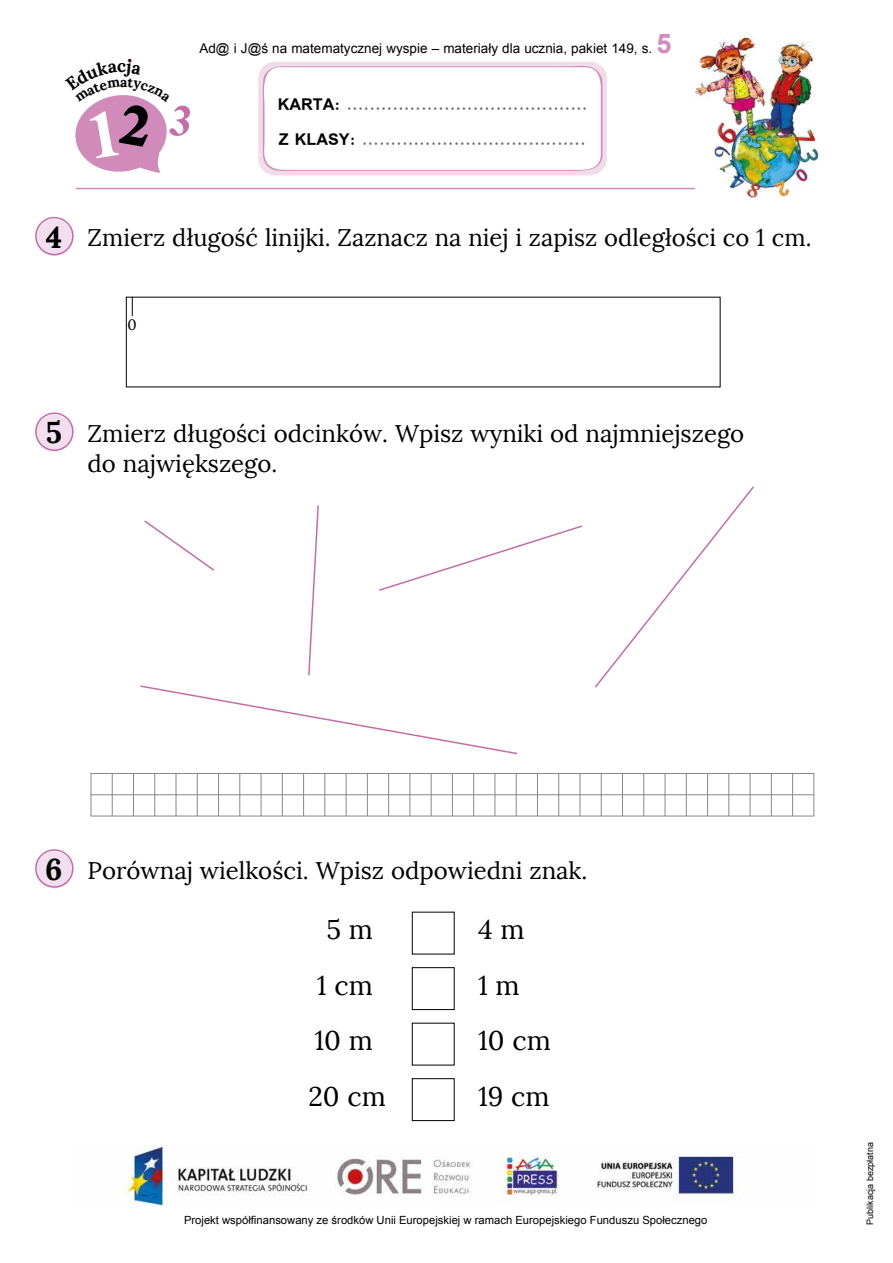
<style>
.page{position:relative;width:893px;height:1263px;background:#fff}
.page>*{position:absolute;margin:0;border:0;box-sizing:border-box;transform-origin:0 0}
.t1{font:700 30px "Lora";color:#000}
.t2{font:27px "Lora";color:#000}
.t3{font:24px/30px "Lora";color:#000}
.t4{font:700 18px/35.2px "Simplified Arabic";color:#706f6f}
.t5{font:700 17.55px "Lora";color:#000}
.t6{font:15px "Lora";color:#000}
.t7{font:700 13.95px "Lora";color:#000}
.t8{font:13.5px "Arial";color:#000}
.t9{font:11.25px "Arial";color:#000}
.t10{font:9px "Arial";color:#000}
.s1{font-weight:700;font-size:27px;color:#d28bbb}
.s2{color:#000}
</style>
<div class="page">
<hr style="left:76px;top:188px;width:619px;height:1px;background:#d28bbb">
<div style="left:258px;top:62px;width:349px;height:113px;background:#f1dcea;border-radius:17px"></div>
<svg style="left:259px;top:65px;width:343px;height:106px;background:#fdfbfc"></svg>
<img style="left:695px;top:37px;width:124px;height:161px">
<img style="left:121px;top:1145px;width:615px;height:61px">
<svg style="left:35px;top:217px;width:39px;height:38px"></svg>
<svg style="left:35px;top:412px;width:39px;height:39px"></svg>
<svg style="left:35px;top:849px;width:39px;height:39px"></svg>
<hr style="left:91px;top:773px;width:1px;height:43px;background:#878787">
<hr style="left:112px;top:773px;width:1px;height:43px;background:#878787">
<hr style="left:133px;top:773px;width:1px;height:43px;background:#878787">
<hr style="left:154px;top:773px;width:1px;height:43px;background:#878787">
<hr style="left:176px;top:773px;width:1px;height:43px;background:#878787">
<hr style="left:197px;top:773px;width:1px;height:43px;background:#878787">
<hr style="left:218px;top:773px;width:1px;height:43px;background:#878787">
<hr style="left:239px;top:773px;width:1px;height:43px;background:#878787">
<hr style="left:261px;top:773px;width:1px;height:43px;background:#878787">
<hr style="left:282px;top:773px;width:1px;height:43px;background:#878787">
<hr style="left:303px;top:773px;width:1px;height:43px;background:#878787">
<hr style="left:324px;top:773px;width:1px;height:43px;background:#878787">
<hr style="left:346px;top:773px;width:1px;height:43px;background:#878787">
<hr style="left:367px;top:773px;width:1px;height:43px;background:#878787">
<hr style="left:388px;top:773px;width:1px;height:43px;background:#878787">
<hr style="left:409px;top:773px;width:1px;height:43px;background:#878787">
<hr style="left:431px;top:773px;width:1px;height:43px;background:#878787">
<hr style="left:452px;top:773px;width:1px;height:43px;background:#878787">
<hr style="left:473px;top:773px;width:1px;height:43px;background:#878787">
<hr style="left:494px;top:773px;width:1px;height:43px;background:#878787">
<hr style="left:516px;top:773px;width:1px;height:43px;background:#878787">
<hr style="left:537px;top:773px;width:1px;height:43px;background:#878787">
<hr style="left:558px;top:773px;width:1px;height:43px;background:#878787">
<hr style="left:579px;top:773px;width:1px;height:43px;background:#878787">
<hr style="left:601px;top:773px;width:1px;height:43px;background:#878787">
<hr style="left:622px;top:773px;width:1px;height:43px;background:#878787">
<hr style="left:643px;top:773px;width:1px;height:43px;background:#878787">
<hr style="left:665px;top:773px;width:1px;height:43px;background:#878787">
<hr style="left:686px;top:773px;width:1px;height:43px;background:#878787">
<hr style="left:707px;top:773px;width:1px;height:43px;background:#878787">
<hr style="left:728px;top:773px;width:1px;height:43px;background:#878787">
<hr style="left:750px;top:773px;width:1px;height:43px;background:#878787">
<hr style="left:771px;top:773px;width:1px;height:43px;background:#878787">
<hr style="left:792px;top:773px;width:1px;height:43px;background:#878787">
<hr style="left:813px;top:773px;width:1px;height:43px;background:#878787">
<hr style="left:91px;top:794px;width:723px;height:1px;background:#878787">
<hr style="left:91px;top:773px;width:723px;height:1px;background:#878787">
<hr style="left:91px;top:815px;width:723px;height:1px;background:#878787">
<div style="left:412px;top:967px;width:42px;height:43px;border:1px solid #000"></div>
<div style="left:412px;top:1078px;width:42px;height:43px;border:1px solid #000"></div>
<svg style="left:132px;top:297px;width:1px;height:19px"></svg>
<svg style="left:144px;top:520px;width:70px;height:51px"></svg>
<svg style="left:379px;top:525px;width:204px;height:66px"></svg>
<svg style="left:140px;top:685px;width:378px;height:70px"></svg>
<svg style="left:595px;top:486px;width:159px;height:202px"></svg>
<svg style="left:308px;top:505px;width:11px;height:171px"></svg>
<svg style="left:75px;top:59px;width:115px;height:114px"></svg>
<p class="t5" style="left:117px;top:55px;width:11px">c</p>
<p class="t7" style="left:120px;top:73px;width:9px">a</p>
<p class="t8" style="left:199px;top:39px;width:473px">Ad@ i J@ś na matematycznej wyspie – materiały dla ucznia, pakiet 149, s. <span class="s1">5</span></p>
<p class="t4" style="left:278px;top:87px;width:311px"><span class="s2">KARTA:</span> ..........................................<br><span class="s2">Z KLASY:</span> .......................................</p>
<p class="t1" style="left:46px;top:218px;width:18px">4</p>
<p class="t3" style="left:88px;top:223px;width:725px">Zmierz długość linijki. Zaznacz na niej i zapisz odległości co 1 cm.</p>
<p class="t6" style="left:128px;top:316px;width:11px">0</p>
<p class="t1" style="left:46px;top:413px;width:18px">5</p>
<p class="t3" style="left:88px;top:419px;width:658px">Zmierz długości odcinków. Wpisz wyniki od najmniejszego do największego.</p>
<p class="t1" style="left:45px;top:850px;width:19px">6</p>
<p class="t3" style="left:88px;top:855px;width:501px">Porównaj wielkości. Wpisz odpowiedni znak.</p>
<p class="t2" style="left:326px;top:913px;width:48px">5 m</p>
<p class="t2" style="left:478px;top:913px;width:48px">4 m</p>
<p class="t2" style="left:317px;top:969px;width:58px">1 cm</p>
<p class="t2" style="left:478px;top:969px;width:43px">1 m</p>
<p class="t2" style="left:314px;top:1024px;width:60px">10 m</p>
<p class="t2" style="left:478px;top:1024px;width:74px">10 cm</p>
<p class="t2" style="left:308px;top:1080px;width:79px">20 cm</p>
<p class="t2" style="left:478px;top:1080px;width:73px">19 cm</p>
<p class="t9" style="left:184px;top:1212px;width:525px">Projekt współfinansowany ze środków Unii Europejskiej w ramach Europejskiego Funduszu Społecznego</p>
<p class="t10" style="left:864px;top:1225px;width:84px;rotate:-90deg">Publikacja bezpłatna</p>
</div>
